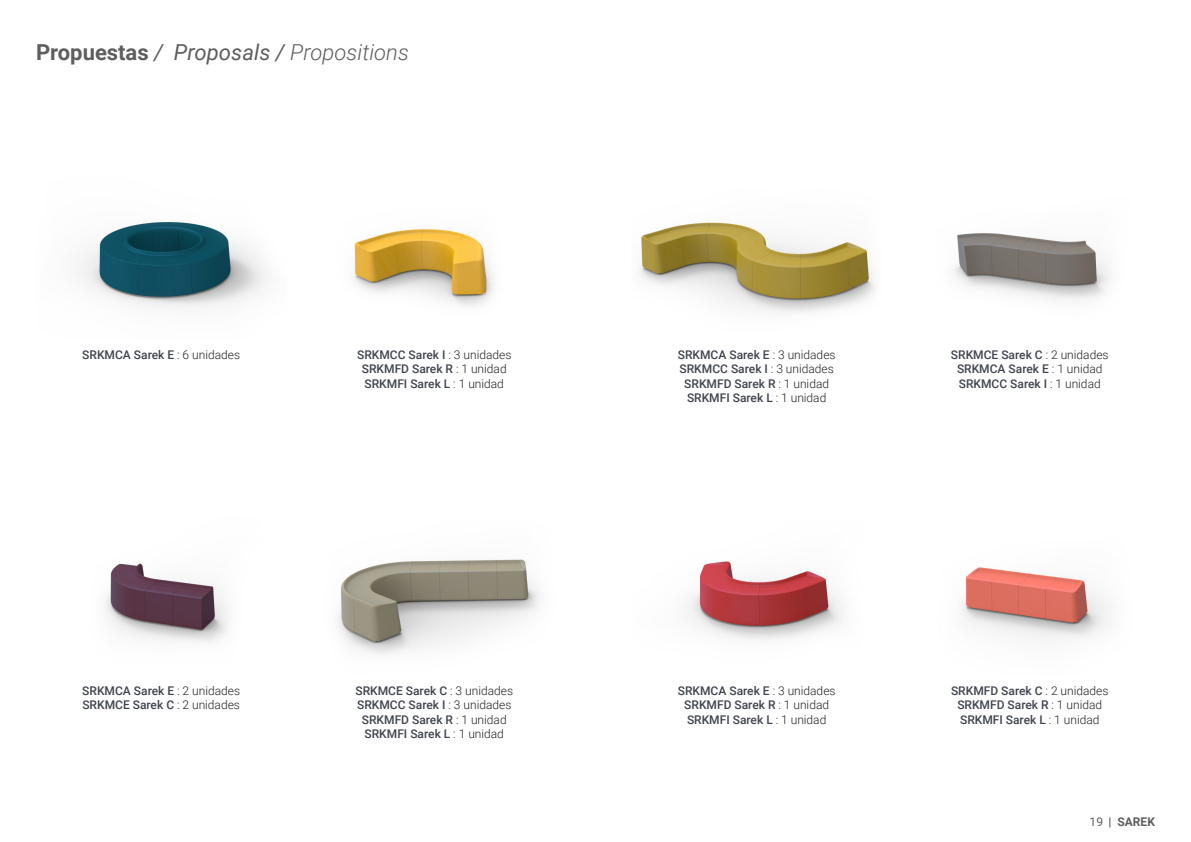
<style>
.page{position:relative;width:1191px;height:842px;background:#fff}
.page>*{position:absolute;margin:0;border:0;box-sizing:border-box;transform-origin:0 0}
.t1{font:italic 300 22px "Roboto";color:#5f5e5e}
.t2{font:500 12px/14.4px "Roboto";color:#40444e;text-align:center}
.t3{font:700 12px "Roboto";color:#5f5e5e}
.s1{font-weight:700;font-style:normal}
.s2{font-weight:400}
.s3{font-weight:300;color:#231f20}
</style>
<div class="page">
<img style="left:639px;top:222px;width:236px;height:91px">
<img style="left:353px;top:229px;width:141px;height:77px">
<img style="left:953px;top:233px;width:157px;height:68px">
<img style="left:78px;top:222px;width:190px;height:86px">
<img style="left:105px;top:563px;width:123px;height:79px">
<img style="left:962px;top:567px;width:147px;height:72px">
<img style="left:688px;top:561px;width:155px;height:79px">
<img style="left:338px;top:559px;width:202px;height:96px">
<h1 class="t1" style="left:36px;top:36px;width:374px"><span class="s1">Propuestas</span> <span class="s2">/ Proposals /</span> Propositions</h1>
<p class="t2" style="left:82px;top:347px;width:159px">SRKMCA Sarek E <span class="s3">: 6 unidades</span></p>
<p class="t2" style="left:357px;top:347px;width:156px">SRKMCC Sarek I <span class="s3">: 3 unidades<br></span>SRKMFD Sarek R <span class="s3">: 1 unidad<br></span>SRKMFI Sarek L <span class="s3">: 1 unidad</span></p>
<p class="t2" style="left:951px;top:347px;width:159px">SRKMCE Sarek C <span class="s3">: 2 unidades<br></span>SRKMCA Sarek E <span class="s3">: 1 unidad<br></span>SRKMCC Sarek I <span class="s3">: 1 unidad</span></p>
<p class="t2" style="left:678px;top:347px;width:159px">SRKMCA Sarek E <span class="s3">: 3 unidades<br></span>SRKMCC Sarek I <span class="s3">: 3 unidades<br></span>SRKMFD Sarek R <span class="s3">: 1 unidad<br></span>SRKMFI Sarek L <span class="s3">: 1 unidad</span></p>
<p class="t2" style="left:82px;top:683px;width:159px;text-align:left">SRKMCA Sarek E <span class="s3">: 2 unidades<br></span>SRKMCE Sarek C <span class="s3">: 2 unidades</span></p>
<p class="t2" style="left:951px;top:683px;width:159px">SRKMFD Sarek C <span class="s3">: 2 unidades<br></span>SRKMFD Sarek R <span class="s3">: 1 unidad<br></span>SRKMFI Sarek L <span class="s3">: 1 unidad</span></p>
<p class="t2" style="left:355px;top:683px;width:159px">SRKMCE Sarek C <span class="s3">: 3 unidades<br></span>SRKMCC Sarek I <span class="s3">: 3 unidades<br></span>SRKMFD Sarek R <span class="s3">: 1 unidad<br></span>SRKMFI Sarek L <span class="s3">: 1 unidad</span></p>
<p class="t2" style="left:678px;top:683px;width:159px">SRKMCA Sarek E <span class="s3">: 3 unidades<br></span>SRKMFD Sarek R <span class="s3">: 1 unidad<br></span>SRKMFI Sarek L <span class="s3">: 1 unidad</span></p>
<p class="t3" style="left:1089px;top:814px;width:67px"><span class="s2">19</span> | SAREK</p>
</div>
